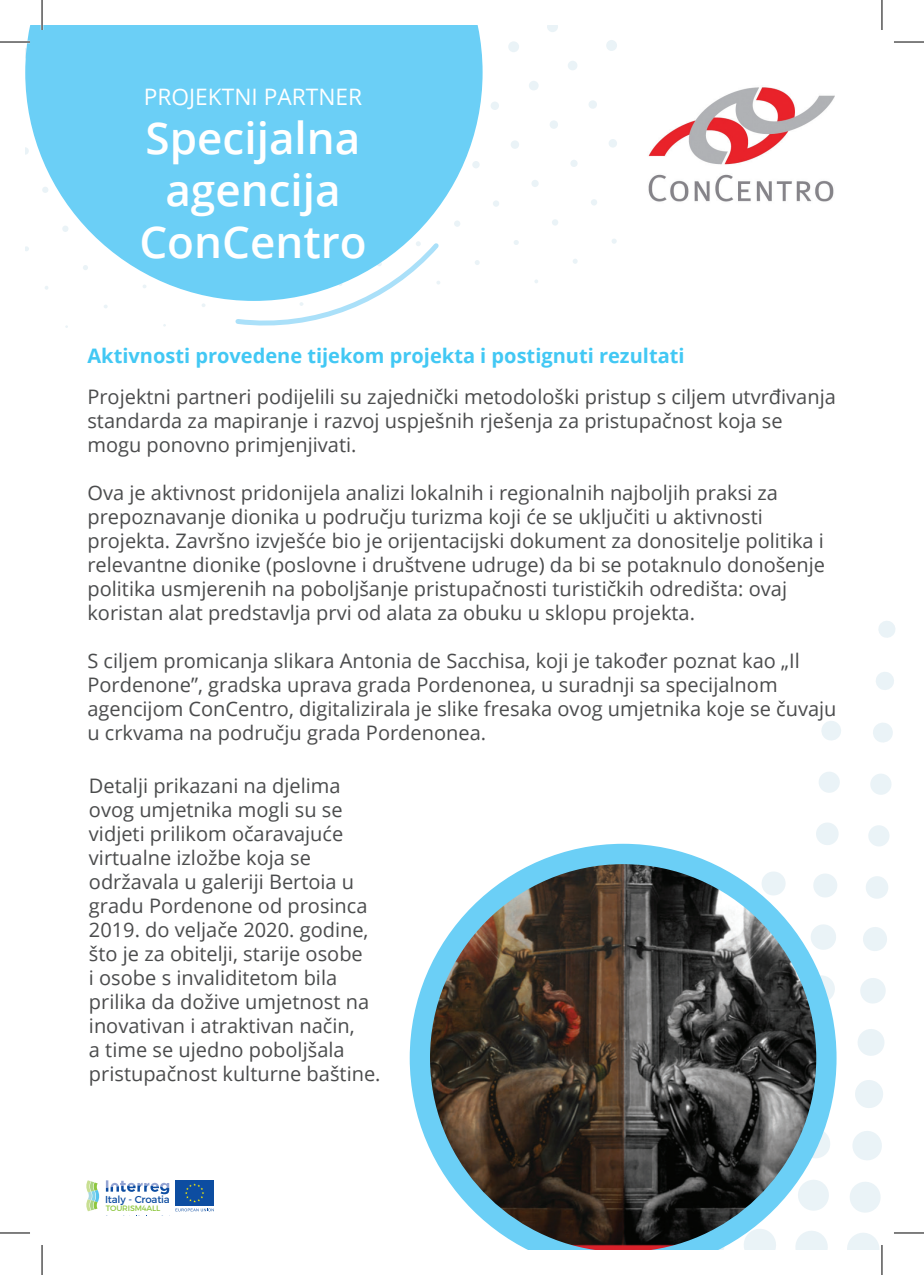
<style>
.page{position:relative;width:924px;height:1275px;background:#fff}
.page>*{position:absolute;margin:0;border:0;box-sizing:border-box;transform-origin:0 0}
.t1{font:600 44px "Open Sans";color:#fff}
.t2{font:22.6px "Open Sans";color:#fff}
.t3{font:20px/24px "Open Sans";color:#4b4c4d}
.t4{font:700 20px "Open Sans";color:#42c8f4}
.t5{font:10.2px "Montserrat";letter-spacing:-.02em;color:#0d4da1}
.t6{font:7.8px "Montserrat";letter-spacing:-.02em;color:#8ec740}
</style>
<div class="page">
<svg style="left:106px;top:1180px;width:63px;height:14px"></svg>
<div style="left:175px;top:1180px;width:39px;height:25px;background:#0d4da1"></div>
<svg style="left:185px;top:1183px;width:19px;height:19px"></svg>
<svg style="left:175px;top:1208px;width:39px;height:3px"></svg>
<svg style="left:86px;top:1180px;width:14px;height:31px"></svg>
<svg style="left:821px;top:721px;width:20px;height:20px"></svg>
<svg style="left:819px;top:772px;width:21px;height:21px"></svg>
<svg style="left:816px;top:823px;width:23px;height:20px"></svg>
<svg style="left:878px;top:621px;width:17px;height:17px"></svg>
<svg style="left:876px;top:672px;width:18px;height:18px"></svg>
<svg style="left:873px;top:723px;width:20px;height:20px"></svg>
<svg style="left:870px;top:774px;width:22px;height:21px"></svg>
<svg style="left:868px;top:825px;width:22px;height:21px"></svg>
<svg style="left:866px;top:876px;width:22px;height:23px"></svg>
<svg style="left:863px;top:927px;width:24px;height:24px"></svg>
<svg style="left:860px;top:978px;width:26px;height:26px"></svg>
<svg style="left:858px;top:1029px;width:27px;height:27px"></svg>
<svg style="left:855px;top:1080px;width:28px;height:28px"></svg>
<svg style="left:852px;top:1131px;width:30px;height:29px"></svg>
<svg style="left:850px;top:1182px;width:31px;height:31px"></svg>
<svg style="left:847px;top:1233px;width:32px;height:17px"></svg>
<div style="left:606px;top:40px;width:10px;height:11px;background:#eaf3f7;border-radius:50%"></div>
<div style="left:608px;top:139px;width:8px;height:9px;background:#eaf3f7;border-radius:50%"></div>
<div style="left:588px;top:100px;width:8px;height:9px;background:#eaf3f7;border-radius:50%"></div>
<div style="left:567px;top:61px;width:10px;height:9px;background:#eaf3f7;border-radius:50%"></div>
<svg style="left:547px;top:25px;width:11px;height:7px"></svg>
<svg style="left:612px;top:239px;width:4px;height:5px"></svg>
<div style="left:590px;top:199px;width:7px;height:7px;background:#eaf3f7;border-radius:50%"></div>
<div style="left:570px;top:160px;width:7px;height:7px;background:#eaf3f7;border-radius:50%"></div>
<div style="left:549px;top:120px;width:9px;height:9px;background:#eaf3f7;border-radius:50%"></div>
<div style="left:528px;top:81px;width:10px;height:9px;background:#eaf3f7;border-radius:50%"></div>
<div style="left:508px;top:41px;width:11px;height:11px;background:#eaf3f7;border-radius:50%"></div>
<svg style="left:573px;top:259px;width:4px;height:5px"></svg>
<div style="left:551px;top:219px;width:7px;height:7px;background:#eaf3f7;border-radius:50%"></div>
<div style="left:531px;top:180px;width:7px;height:7px;background:#eaf3f7;border-radius:50%"></div>
<div style="left:510px;top:140px;width:9px;height:9px;background:#eaf3f7;border-radius:50%"></div>
<div style="left:490px;top:101px;width:9px;height:9px;background:#eaf3f7;border-radius:50%"></div>
<svg style="left:514px;top:240px;width:4px;height:5px"></svg>
<svg style="left:492px;top:200px;width:7px;height:7px"></svg>
<svg style="left:235px;top:301px;width:133px;height:25px"></svg>
<svg style="left:25px;top:25px;width:457px;height:276px;fill:#6bcff6"></svg>
<img style="left:648px;top:87px;width:187px;height:115px">
<svg style="left:409px;top:843px;width:427px;height:407px"></svg>
<img style="left:430px;top:864px;width:385px;height:386px">
<hr style="left:0;top:41px;width:30px;height:2px;background:#fff">
<hr style="left:41px;top:0;width:2px;height:30px;background:#fff">
<hr style="left:0;top:42px;width:30px;height:1px;background:#000">
<hr style="left:893px;top:42px;width:30px;height:1px;background:#000">
<hr style="left:0;top:1232px;width:30px;height:1px;background:#000">
<hr style="left:893px;top:1232px;width:30px;height:1px;background:#000">
<hr style="left:42px;top:0;width:1px;height:30px;background:#000">
<hr style="left:42px;top:1245px;width:1px;height:30px;background:#000">
<hr style="left:881px;top:0;width:1px;height:30px;background:#000">
<hr style="left:881px;top:1245px;width:1px;height:30px;background:#000">
<p class="t2" style="left:144px;top:82px;width:219px">PROJEKTNI PARTNER</p>
<p class="t1" style="left:145px;top:108px;width:216px">Specijalna</p>
<p class="t1" style="left:165px;top:160px;width:177px">agencija</p>
<p class="t1" style="left:139px;top:212px;width:229px">ConCentro</p>
<p class="t4" style="left:87px;top:341px;width:598px">Aktivnosti provedene tijekom projekta i postignuti rezultati</p>
<p class="t3" style="left:87px;top:384px;width:749px">Projektni partneri podijelili su zajednički metodološki pristup s ciljem utvrđivanja standarda za mapiranje i razvoj uspješnih rješenja za pristupačnost koja se mogu ponovno primjenjivati.</p>
<p class="t3" style="left:87px;top:480px;width:738px">Ova je aktivnost pridonijela analizi lokalnih i regionalnih najboljih praksi za prepoznavanje dionika u području turizma koji će se uključiti u aktivnosti projekta. Završno izvješće bio je orijentacijski dokument za donositelje politika i relevantne dionike (poslovne i društvene udruge) da bi se potaknulo donošenje politika usmjerenih na poboljšanje pristupačnosti turističkih odredišta: ovaj koristan alat predstavlja prvi od alata za obuku u sklopu projekta.</p>
<p class="t3" style="left:87px;top:648px;width:750px">S ciljem promicanja slikara Antonia de Sacchisa, koji je također poznat kao „Il Pordenone”, gradska uprava grada Pordenonea, u suradnji sa specijalnom agencijom ConCentro, digitalizirala je slike fresaka ovog umjetnika koje se čuvaju u crkvama na području grada Pordenonea.</p>
<p class="t3" style="left:89px;top:773px;width:293px">Detalji prikazani na djelima ovog umjetnika mogli su se vidjeti prilikom očaravajuće virtualne izložbe koja se održavala u galeriji Bertoia u gradu Pordenone od prosinca<br>2019. do veljače 2020. godine, što je za obitelji, starije osobe<br>i osobe s invaliditetom bila prilika da dožive umjetnost na inovativan i atraktivan način,<br>a time se ujedno poboljšala pristupačnost kulturne baštine.</p>
<p class="t5" style="left:105px;top:1191px;width:66px">Italy - Croatia</p>
<p class="t6" style="left:106px;top:1202px;width:56px">TOURISM4ALL</p>
</div>
